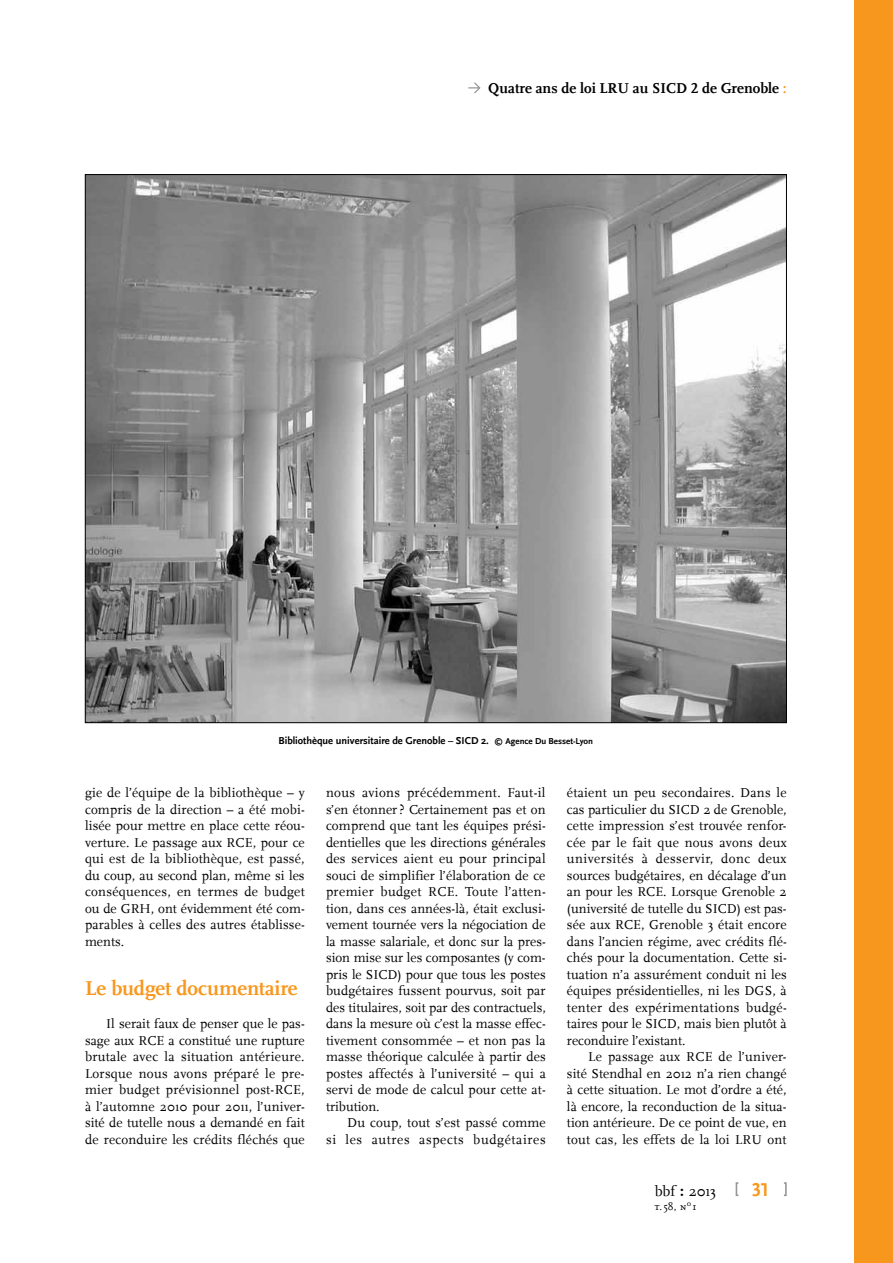
<style>
.page{position:relative;width:893px;height:1263px;background:#fff}
.page>*{position:absolute;margin:0;border:0;box-sizing:border-box;transform-origin:0 0}
.t1{font:700 21px "Scala";letter-spacing:-.005em;color:#f8971d}
.t2{font:700 19.5px "Scala Sans LF";color:#f8971d}
.t3{font:700 15px "Scala";color:#000}
.t4{font:15px "Scala";letter-spacing:-.005em;color:#000}
.t5{font:13.5px/16.5px "Scala";letter-spacing:.01em;color:#000;text-align:justify}
.t6{font:13.5px/16.5px "Scala";letter-spacing:.045em;color:#000;text-align:right}
.t7{font:700 10.5px "Scala Sans";color:#000}
.t8{font:10.5px "Scala Caps";color:#000}
.s1{font-family:"Scala LF"}
.s2{color:#f8971d}
.s3{font-size:9px}
.s4{font-family:"Scala Sans";font-weight:700}
</style>
<div class="page">
<svg style="left:736px;top:1182px;width:2px;height:14px"></svg>
<svg style="left:784px;top:1182px;width:3px;height:14px"></svg>
<div style="left:855px;top:0;width:38px;height:1263px;background:#f8971d"></div>
<svg style="left:468px;top:83px;width:13px;height:10px"></svg>
<img style="left:87px;top:176px;width:698px;height:545px">
<p class="t3" style="left:488px;top:80px;width:300px">Quatre ans de loi LRU au SICD <span class="s1">2</span> de Grenoble <span class="s2">:</span></p>
<p class="t7" style="left:279px;top:735px;width:316px">Bibliothèque universitaire de Grenoble – SICD 2. <span class="s3">© Agence Du Besset-Lyon</span></p>
<p class="t5" style="left:85px;top:785px;width:221px">gie de l’équipe de la bibliothèque – y compris de la direction – a été mobi&shy;lisée pour mettre en place cette réou&shy;verture. Le passage aux RCE, pour ce qui est de la bibliothèque, est passé, du coup, au second plan, même si les conséquences, en termes de budget ou de GRH, ont évidemment été com&shy;parables à celles des autres établisse&shy;ments.</p>
<h1 class="t1" style="left:85px;top:976px;width:214px">Le budget documentaire</h1>
<p class="t5" style="left:85px;top:1016px;width:221px;text-indent:21px">Il serait faux de penser que le pas&shy;sage aux RCE a constitué une rupture brutale avec la situation antérieure.<br>Lorsque nous avons préparé le pre&shy;mier budget prévisionnel post-RCE, à l’automne 2010 pour 2011, l’univer&shy;sité de tutelle nous a demandé en fait de reconduire les crédits fléchés que</p>
<p class="t5" style="left:326px;top:785px;width:221px">nous avions précédemment. Faut-il s’en étonner ? Certainement pas et on comprend que tant les équipes prési&shy;dentielles que les directions générales des services aient eu pour principal souci de simplifier l’élaboration de ce premier budget RCE. Toute l’atten&shy;tion, dans ces années-là, était exclusi&shy;vement tournée vers la négociation de la masse salariale, et donc sur la pres&shy;sion mise sur les composantes (y com&shy;pris le SICD) pour que tous les postes budgétaires fussent pourvus, soit par des titulaires, soit par des contractuels, dans la mesure où c’est la masse effec&shy;tivement consommée – et non pas la masse théorique calculée à partir des postes affectés à l’université – qui a servi de mode de calcul pour cette at&shy;tribution.</p>
<p class="t6" style="left:326px;top:1115px;width:221px">Du coup, tout s’est passé comme<br>si les autres aspects budgétaires</p>
<p class="t5" style="left:567px;top:785px;width:221px">étaient un peu secondaires. Dans le cas particulier du SICD 2 de Grenoble, cette impression s’est trouvée renfor&shy;cée par le fait que nous avons deux universités à desservir, donc deux sources budgétaires, en décalage d’un an pour les RCE. Lorsque Grenoble 2 (université de tutelle du SICD) est pas&shy;sée aux RCE, Grenoble 3 était encore dans l’ancien régime, avec crédits flé&shy;chés pour la documentation. Cette si&shy;tuation n’a assurément conduit ni les équipes présidentielles, ni les DGS, à tenter des expérimentations budgé&shy;taires pour le SICD, mais bien plutôt à reconduire l’existant.</p>
<p class="t5" style="left:567px;top:1049px;width:221px;text-indent:21px">Le passage aux RCE de l’univer&shy;sité Stendhal en 2012 n’a rien changé à cette situation. Le mot d’ordre a été, là encore, la reconduction de la situa&shy;tion antérieure. De ce point de vue, en tout cas, les effets de la loi LRU ont</p>
<p class="t4" style="left:655px;top:1183px;width:63px">bbf <span class="s4">:</span> 2013</p>
<h2 class="t2" style="left:752px;top:1179px;width:20px">31</h2>
<p class="t8" style="left:655px;top:1200px;width:43px">t. 58, n<sup>o</sup> 1</p>
</div>
